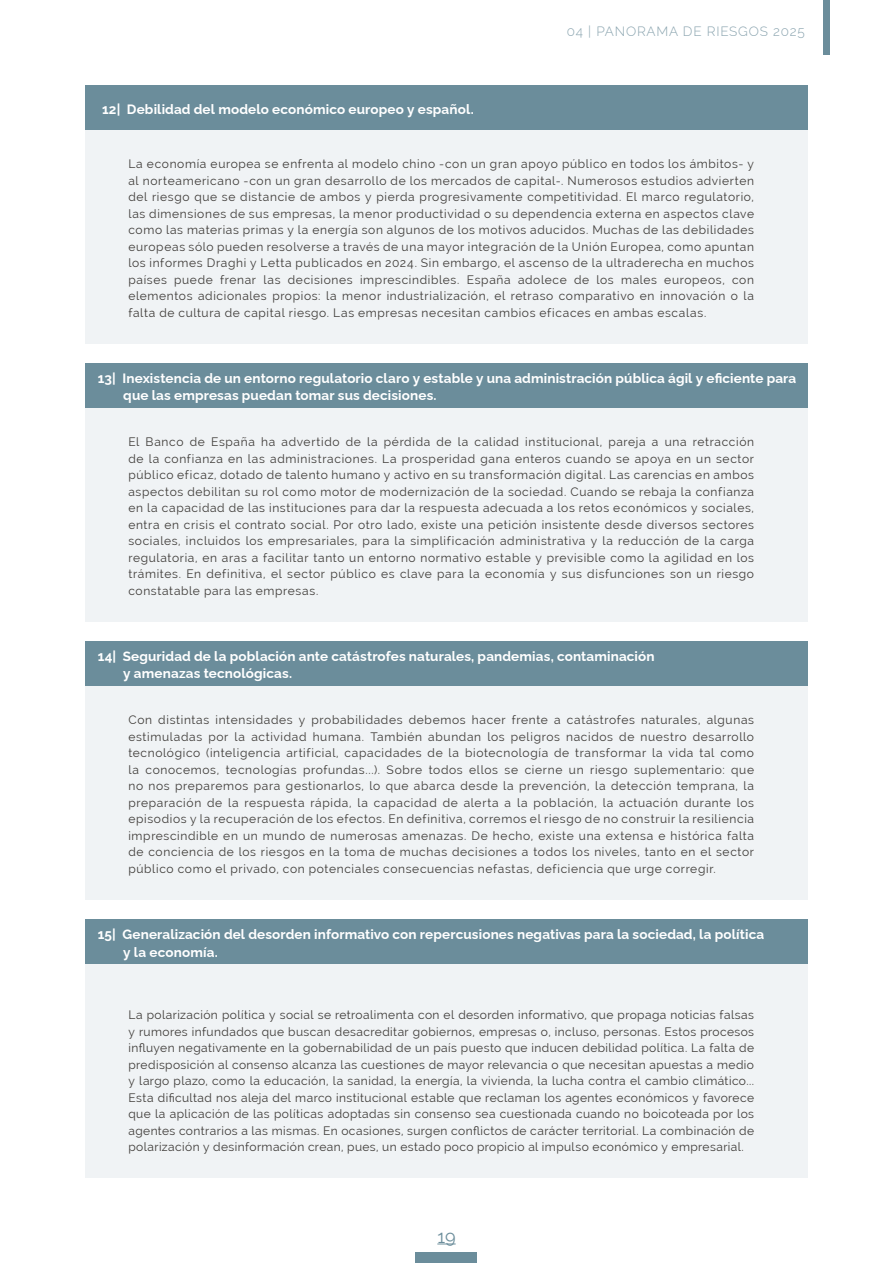
<style>
.page{position:relative;width:893px;height:1263px;background:#fff}
.page>*{position:absolute;margin:0;border:0;box-sizing:border-box;transform-origin:0 0}
.t1{font:18px "Raleway";color:#6b8d9b}
.t2{font:700 13.5px/17.2px "Raleway";letter-spacing:.01em;color:#fff}
.t3{font:300 13.5px "Raleway";letter-spacing:.06em;color:#8aa4af}
.t4{font:12px/16.5px "Raleway";letter-spacing:.055em;color:#3f3c39;text-align:justify}
</style>
<div class="page">
<svg style="left:437px;top:1244px;width:19px;height:1px"></svg>
<div style="left:416px;top:1252px;width:61px;height:11px;background:#6b8d9b"></div>
<div style="left:824px;top:0;width:6px;height:55px;background:#6b8d9b"></div>
<div style="left:85px;top:363px;width:723px;height:259px;background:#f0f3f5"></div>
<div style="left:85px;top:641px;width:723px;height:259px;background:#f0f3f5"></div>
<div style="left:85px;top:919px;width:723px;height:259px;background:#f0f3f5"></div>
<div style="left:85px;top:85px;width:723px;height:259px;background:#f0f3f5"></div>
<div style="left:85px;top:363px;width:723px;height:45px;background:#6b8d9b"></div>
<div style="left:85px;top:641px;width:723px;height:45px;background:#6b8d9b"></div>
<div style="left:85px;top:919px;width:723px;height:45px;background:#6b8d9b"></div>
<div style="left:85px;top:85px;width:723px;height:45px;background:#6b8d9b"></div>
<p class="t2" style="left:102px;top:99px;width:373px">12| Debilidad del modelo económico europeo y español.</p>
<p class="t3" style="left:567px;top:21px;width:239px">04 | PANORAMA DE RIESGOS 2025</p>
<p class="t4" style="left:128px;top:156px;width:627px">La economía europea se enfrenta al modelo chino -con un gran apoyo público en todos los ámbitos- y al norteamericano -con un gran desarrollo de los mercados de capital-. Numerosos estudios advierten del riesgo que se distancie de ambos y pierda progresivamente competitividad. El marco regulatorio, las dimensiones de sus empresas, la menor productividad o su dependencia externa en aspectos clave como las materias primas y la energía son algunos de los motivos aducidos. Muchas de las debilidades europeas sólo pueden resolverse a través de una mayor integración de la Unión Europea, como apuntan los informes Draghi y Letta publicados en 2024. Sin embargo, el ascenso de la ultraderecha en muchos países puede frenar las decisiones imprescindibles. España adolece de los males europeos, con elementos adicionales propios: la menor industrialización, el retraso comparativo en innovación o la falta de cultura de capital riesgo. Las empresas necesitan cambios eficaces en ambas escalas.</p>
<p class="t2" style="left:123px;top:368px;width:674px;text-indent:-26px">13| Inexistencia de un entorno regulatorio claro y estable y una administración pública ágil y eficiente para que las empresas puedan tomar sus decisiones.</p>
<p class="t4" style="left:128px;top:434px;width:627px">El Banco de España ha advertido de la pérdida de la calidad institucional, pareja a una retracción de la confianza en las administraciones. La prosperidad gana enteros cuando se apoya en un sector público eficaz, dotado de talento humano y activo en su transformación digital. Las carencias en ambos aspectos debilitan su rol como motor de modernización de la sociedad. Cuando se rebaja la confianza en la capacidad de las instituciones para dar la respuesta adecuada a los retos económicos y sociales, entra en crisis el contrato social. Por otro lado, existe una petición insistente desde diversos sectores sociales, incluidos los empresariales, para la simplificación administrativa y la reducción de la carga regulatoria, en aras a facilitar tanto un entorno normativo estable y previsible como la agilidad en los trámites. En definitiva, el sector público es clave para la economía y sus disfunciones son un riesgo constatable para las empresas.</p>
<p class="t2" style="left:123px;top:646px;width:533px;text-indent:-26px">14| Seguridad de la población ante catástrofes naturales, pandemias, contaminación y amenazas tecnológicas.</p>
<p class="t4" style="left:128px;top:712px;width:627px">Con distintas intensidades y probabilidades debemos hacer frente a catástrofes naturales, algunas estimuladas por la actividad humana. También abundan los peligros nacidos de nuestro desarrollo tecnológico (inteligencia artificial, capacidades de la biotecnología de transformar la vida tal como la conocemos, tecnologías profundas...). Sobre todos ellos se cierne un riesgo suplementario: que no nos preparemos para gestionarlos, lo que abarca desde la prevención, la detección temprana, la preparación de la respuesta rápida, la capacidad de alerta a la población, la actuación durante los episodios y la recuperación de los efectos. En definitiva, corremos el riesgo de no construir la resiliencia imprescindible en un mundo de numerosas amenazas. De hecho, existe una extensa e histórica falta de conciencia de los riesgos en la toma de muchas decisiones a todos los niveles, tanto en el sector público como el privado, con potenciales consecuencias nefastas, deficiencia que urge corregir.</p>
<p class="t2" style="left:123px;top:924px;width:642px;text-indent:-26px">15| Generalización del desorden informativo con repercusiones negativas para la sociedad, la política y la economía.</p>
<p class="t4" style="left:128px;top:1006px;width:627px">La polarización política y social se retroalimenta con el desorden informativo, que propaga noticias falsas y rumores infundados que buscan desacreditar gobiernos, empresas o, incluso, personas. Estos procesos influyen negativamente en la gobernabilidad de un país puesto que inducen debilidad política. La falta de predisposición al consenso alcanza las cuestiones de mayor relevancia o que necesitan apuestas a medio y largo plazo, como la educación, la sanidad, la energía, la vivienda, la lucha contra el cambio climático...<br>Esta dificultad nos aleja del marco institucional estable que reclaman los agentes económicos y favorece que la aplicación de las políticas adoptadas sin consenso sea cuestionada cuando no boicoteada por los agentes contrarios a las mismas. En ocasiones, surgen conflictos de carácter territorial. La combinación de polarización y desinformación crean, pues, un estado poco propicio al impulso económico y empresarial.</p>
<h1 class="t1" style="left:437px;top:1226px;width:20px">19</h1>
</div>
